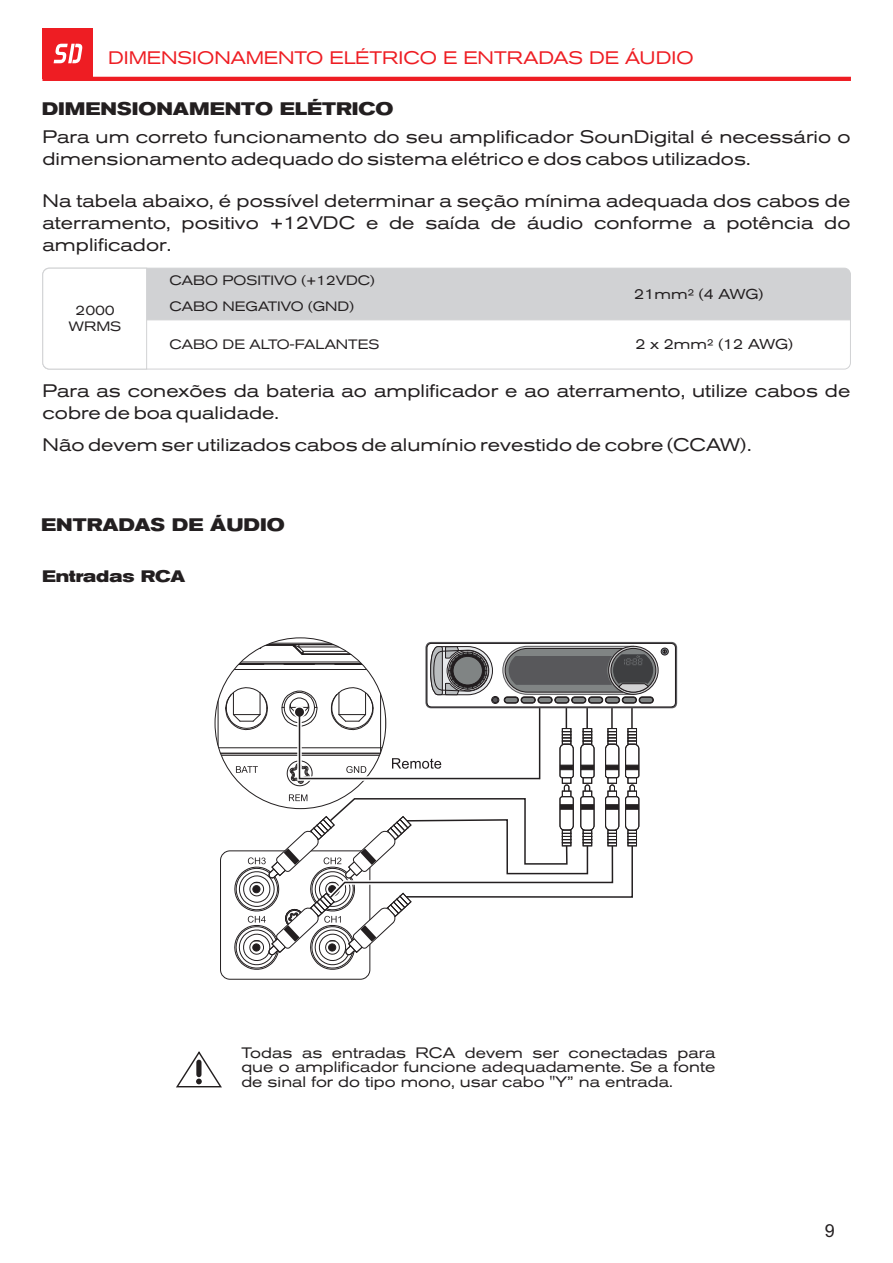
<style>
.page{position:relative;width:893px;height:1263px;background:#fff}
.page>*{position:absolute;margin:0;border:0;box-sizing:border-box;transform-origin:0 0}
.t1{font:expanded 18px/22px "Akzidenz Grotesk BQ";color:#231f20}
.t2{font:expanded 18px "Akzidenz Grotesk BQ";color:#ee1d23}
.t3{font:700 expanded 18px "Akzidenz Grotesk BQ";color:#231f20}
.t4{font:18px "Arial";color:#231f20}
.t5{font:700 expanded 16.5px "Akzidenz Grotesk BQ";color:#231f20}
.t6{font:expanded 15px/14.7px "Akzidenz Grotesk BQ";color:#231f20;text-align:justify}
.t7{font:expanded 14.25px "Akzidenz Grotesk BQ";color:#231f20}
.t8{font:expanded 13.5px/15.6px "Akzidenz Grotesk BQ";color:#231f20;text-align:center}
</style>
<div class="page">
<div style="left:42px;top:28px;width:51px;height:51px;background:#ee1d23"></div>
<hr style="left:42px;top:77px;width:809px;height:4px;background:#ee1d23">
<svg style="left:54px;top:44px;width:28px;height:19px"></svg>
<svg style="left:176px;top:1051px;width:46px;height:37px"></svg>
<hr style="left:215px;top:643px;width:171px;height:1px;background:#231f20">
<svg style="left:42px;top:267px;width:809px;height:103px"></svg>
<svg style="left:425px;top:642px;width:252px;height:66px"></svg>
<div style="left:427px;top:643px;width:248px;height:64px;background:#fff;border-radius:5px"></div>
<div style="left:427px;top:643px;width:249px;height:64px;border:1px solid #201b1d;border-radius:5px"></div>
<svg style="left:611px;top:648px;width:45px;height:44px"></svg>
<div style="left:611px;top:648px;width:45px;height:44px;border:1px solid #201b1d;border-radius:50%"></div>
<div style="left:639px;top:696px;width:15px;height:7px;border:1px solid #201b1d;border-radius:3px"></div>
<div style="left:661px;top:648px;width:8px;height:7px;border:1px solid #201b1d;border-radius:50%"></div>
<svg style="left:663px;top:649px;width:4px;height:4px"></svg>
<svg style="left:215px;top:644px;width:438px;height:326px"></svg>
<p class="t2" style="left:108px;top:51px;width:587px">DIMENSIONAMENTO ELÉTRICO E ENTRADAS DE ÁUDIO</p>
<p class="t3" style="left:42px;top:102px;width:353px">DIMENSIONAMENTO ELÉTRICO</p>
<p class="t1" style="left:43px;top:128px;width:809px">Para um correto funcionamento do seu amplificador SounDigital é necessário o dimensionamento adequado do sistema elétrico e dos cabos utilizados.</p>
<p class="t1" style="left:43px;top:192px;width:809px;text-align:justify">Na tabela abaixo, é possível determinar a seção mínima adequada dos cabos de aterramento, positivo +12VDC e de saída de áudio conforme a potência do amplificador.</p>
<p class="t8" style="left:69px;top:304px;width:54px">2000<br>WRMS</p>
<p class="t8" style="left:169px;top:274px;width:207px">CABO POSITIVO (+12VDC)</p>
<p class="t8" style="left:169px;top:300px;width:186px">CABO NEGATIVO (GND)</p>
<p class="t7" style="left:634px;top:289px;width:131px">21mm² (4 AWG)</p>
<p class="t7" style="left:635px;top:339px;width:159px">2 x 2mm² (12 AWG)</p>
<p class="t1" style="left:43px;top:382px;width:809px">Para as conexões da bateria ao amplificador e ao aterramento, utilize cabos de cobre de boa qualidade.</p>
<p class="t1" style="left:43px;top:436px;width:711px">Não devem ser utilizados cabos de alumínio revestido de cobre (CCAW).</p>
<p class="t8" style="left:169px;top:338px;width:212px">CABO DE ALTO-FALANTES</p>
<p class="t3" style="left:41px;top:518px;width:245px">ENTRADAS DE ÁUDIO</p>
<p class="t5" style="left:42px;top:571px;width:145px">Entradas RCA</p>
<p class="t6" style="left:241px;top:1046px;width:475px">Todas as entradas RCA devem ser conectadas para que o amplificador funcione adequadamente. Se a fonte de sinal for do tipo mono, usar cabo "Y” na entrada.</p>
<p class="t4" style="left:825px;top:1224px;width:12px">9</p>
</div>
